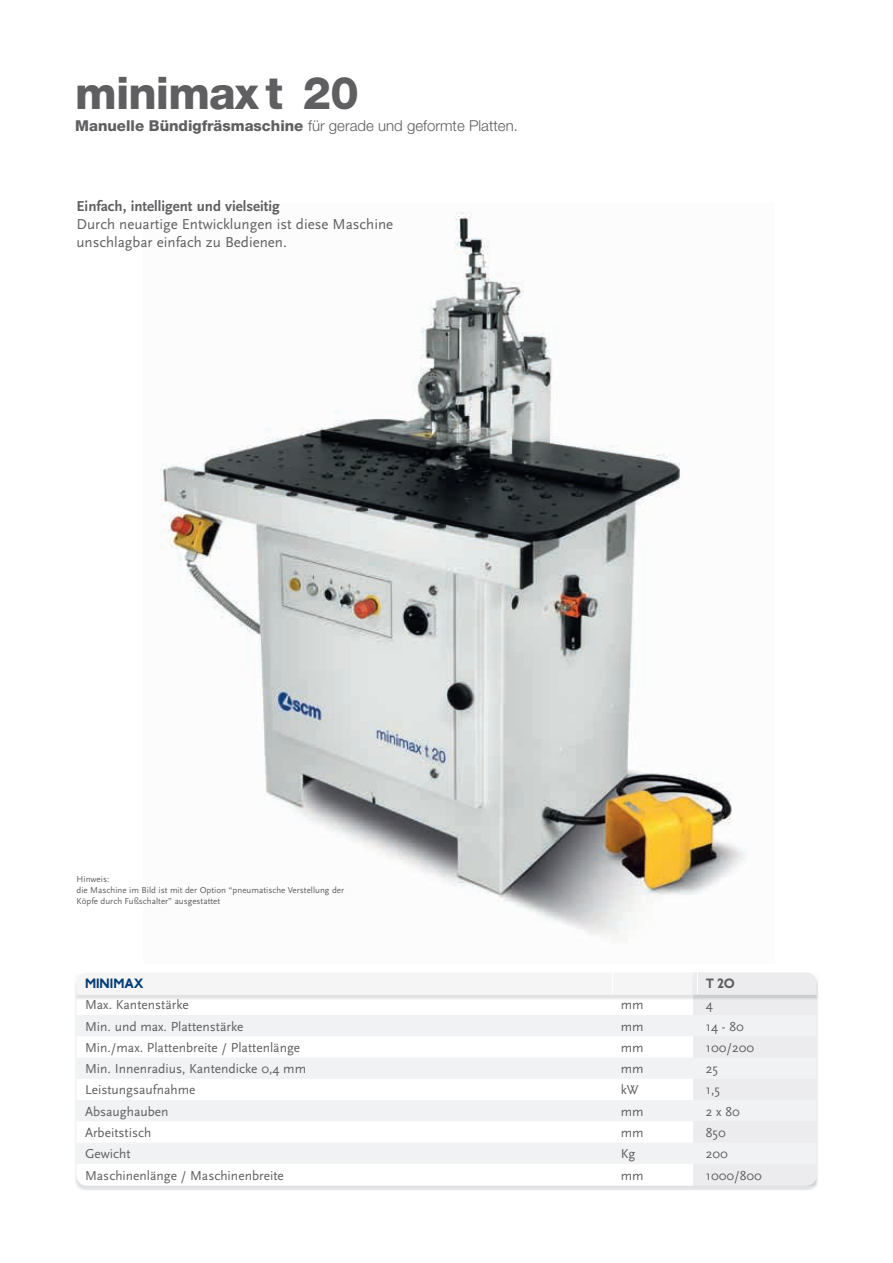
<style>
.page{position:relative;width:893px;height:1263px;background:#fff}
.page>*{position:absolute;margin:0;border:0;box-sizing:border-box;transform-origin:0 0}
.t1{font:800 45px "Helvetica Neue";letter-spacing:-.02em;color:#5f5f62}
.t2{font:15px/18px "Scala Sans";color:#5f5f62}
.t3{font:300 15px "Helvetica Neue";color:#5f5f62}
.t4{font:700 15px "Scala Sans";color:#5f5f62}
.t5{font:13.5px "Scala Sans";color:#5f5f62}
.t6{font:800 13.5px "P22 Underground";color:#003d78}
.t7{font:800 13.5px "P22 Underground";color:#5f5f62}
.t8{font:9px/11.2px "Scala Sans";color:#5f5f62}
.s1{font-weight:800}
</style>
<div class="page">
<img style="left:160px;top:212px;width:586px;height:723px">
<img style="left:75px;top:975px;width:2px;height:25px">
<img style="left:816px;top:974px;width:2px;height:26px">
<div style="left:693px;top:1000px;width:123px;height:185px;background:#ececee"></div>
<svg style="left:77px;top:1015px;width:739px;height:64px;fill:#f1f2f3"></svg>
<svg style="left:77px;top:1100px;width:739px;height:64px;fill:#f1f2f3"></svg>
<svg style="left:77px;top:972px;width:739px;height:22px"></svg>
<h1 class="t1" style="left:75px;top:66px;width:285px">minimax t 20</h1>
<p class="t3" style="left:75px;top:117px;width:444px"><span class="s1">Manuelle Bündigfräsmaschine</span> für gerade und geformte Platten.</p>
<p class="t4" style="left:77px;top:198px;width:205px">Einfach, intelligent und vielseitig</p>
<p class="t2" style="left:77px;top:215px;width:318px">Durch neuartige Entwicklungen ist diese Maschine unschlagbar einfach zu Bedienen.</p>
<p class="t8" style="left:77px;top:873px;width:269px">Hinweis:<br>die Maschine im Bild ist mit der Option “pneumatische Verstellung der<br>Köpfe durch Fußschalter” ausgestattet</p>
<p class="t6" style="left:85px;top:975px;width:60px">MINIMAX</p>
<p class="t7" style="left:706px;top:975px;width:31px">T 2O</p>
<p class="t5" style="left:85px;top:998px;width:105px">Max. Kantenstärke</p>
<p class="t5" style="left:621px;top:998px;width:24px">mm</p>
<p class="t5" style="left:706px;top:998px;width:9px">4</p>
<p class="t5" style="left:85px;top:1019px;width:160px">Min. und max. Plattenstärke</p>
<p class="t5" style="left:621px;top:1019px;width:24px">mm</p>
<p class="t5" style="left:706px;top:1019px;width:39px">14 - 80</p>
<p class="t5" style="left:85px;top:1040px;width:217px">Min./max. Plattenbreite / Plattenlänge</p>
<p class="t5" style="left:621px;top:1040px;width:24px">mm</p>
<p class="t5" style="left:706px;top:1040px;width:50px">100/200</p>
<p class="t5" style="left:85px;top:1061px;width:223px">Min. Innenradius, Kantendicke 0,4 mm</p>
<p class="t5" style="left:621px;top:1061px;width:24px">mm</p>
<p class="t5" style="left:706px;top:1061px;width:14px">25</p>
<p class="t5" style="left:85px;top:1083px;width:112px">Leistungsaufnahme</p>
<p class="t5" style="left:621px;top:1083px;width:19px">kW</p>
<p class="t5" style="left:706px;top:1083px;width:16px">1,5</p>
<p class="t5" style="left:85px;top:1104px;width:85px">Absaughauben</p>
<p class="t5" style="left:621px;top:1104px;width:24px">mm</p>
<p class="t5" style="left:706px;top:1104px;width:35px">2 x 80</p>
<p class="t5" style="left:85px;top:1125px;width:68px">Arbeitstisch</p>
<p class="t5" style="left:621px;top:1125px;width:24px">mm</p>
<p class="t5" style="left:706px;top:1125px;width:22px">850</p>
<p class="t5" style="left:85px;top:1146px;width:47px">Gewicht</p>
<p class="t5" style="left:621px;top:1146px;width:16px">Kg</p>
<p class="t5" style="left:706px;top:1146px;width:24px">200</p>
<p class="t5" style="left:85px;top:1168px;width:200px">Maschinenlänge / Maschinenbreite</p>
<p class="t5" style="left:621px;top:1168px;width:24px">mm</p>
<p class="t5" style="left:706px;top:1168px;width:57px">1000/800</p>
</div>
